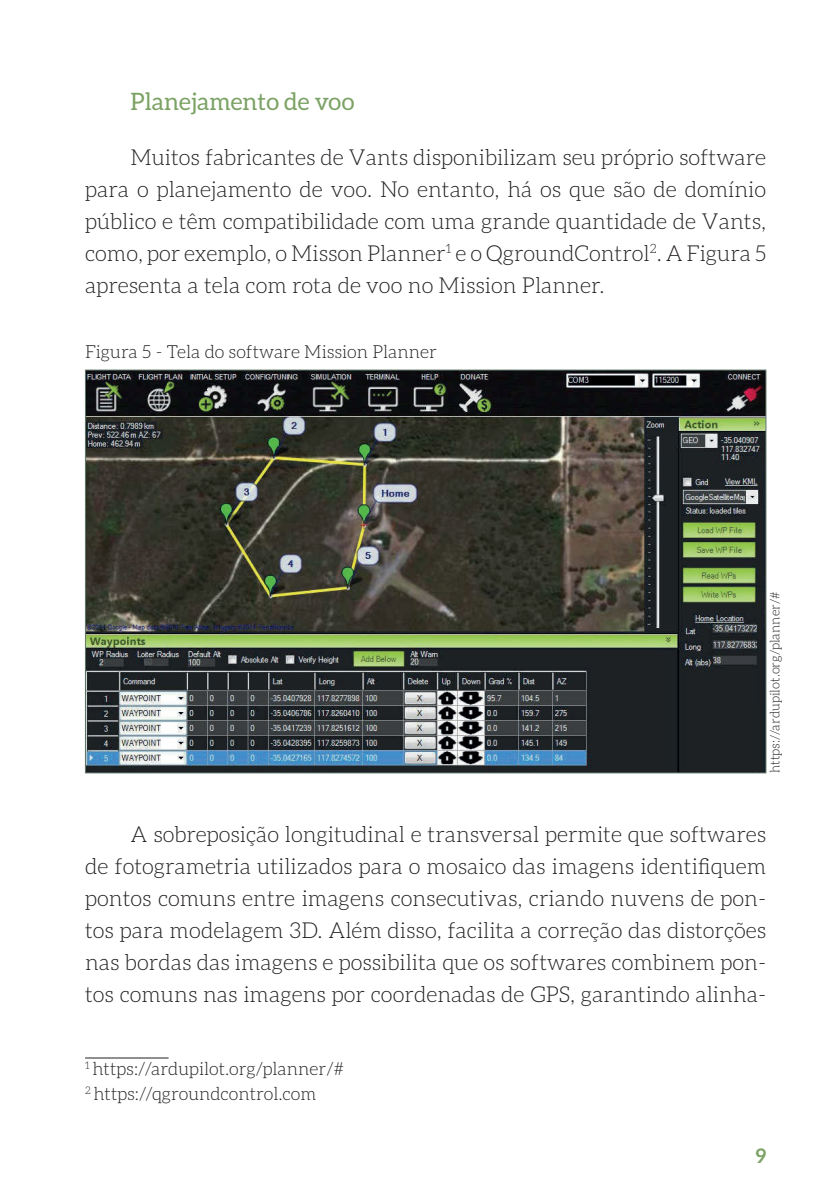
<style>
.page{position:relative;width:840px;height:1191px;background:#fff}
.page>*{position:absolute;margin:0;border:0;box-sizing:border-box;transform-origin:0 0}
.t1{font:24px "Aleo";color:#7ba264}
.t2{font:300 22px/32px "Aleo";color:#231f20;text-align:justify}
.t3{font:700 20px "Aleo";color:#7ba264}
.t4{font:300 18px/25.6px "Aleo";color:#231f20}
.t5{font:300 13px "Aleo";color:#231f20}
</style>
<div class="page">
<hr style="left:85px;top:1057px;width:83px;height:1px;background:#231f20">
<img style="left:87px;top:372px;width:676px;height:399px">
<p class="t1" style="left:130px;top:88px;width:225px">Planejamento de voo</p>
<p class="t2" style="left:85px;top:141px;width:682px;text-indent:45px">Muitos fabricantes de Vants disponibilizam seu próprio software para o planejamento de voo. No entanto, há os que são de domínio público e têm compatibilidade com uma grande quantidade de Vants, como, por exemplo, o Misson Planner<sup>1</sup> e o QgroundControl<sup>2</sup>. A Figura 5 apresenta a tela com rota de voo no Mission Planner.</p>
<p class="t4" style="left:85px;top:339px;width:353px">Figura 5 - Tela do software Mission Planner</p>
<p class="t5" style="left:767px;top:773px;width:183px;rotate:-90deg">https://ardupilot.org/planner/#</p>
<p class="t2" style="left:85px;top:818px;width:682px;text-indent:45px">A sobreposição longitudinal e transversal permite que softwares de fotogrametria utilizados para o mosaico das imagens identifiquem pontos comuns entre imagens consecutivas, criando nuvens de pon&shy;tos para modelagem 3D. Além disso, facilita a correção das distorções nas bordas das imagens e possibilita que os softwares combinem pon&shy;tos comuns nas imagens por coordenadas de GPS, garantindo alinha-</p>
<p class="t4" style="left:85px;top:1055px;width:260px"><sup>1</sup> https://ardupilot.org/planner/#<br><sup>2</sup> https://qgroundcontrol.com</p>
<p class="t3" style="left:755px;top:1144px;width:12px">9</p>
</div>
